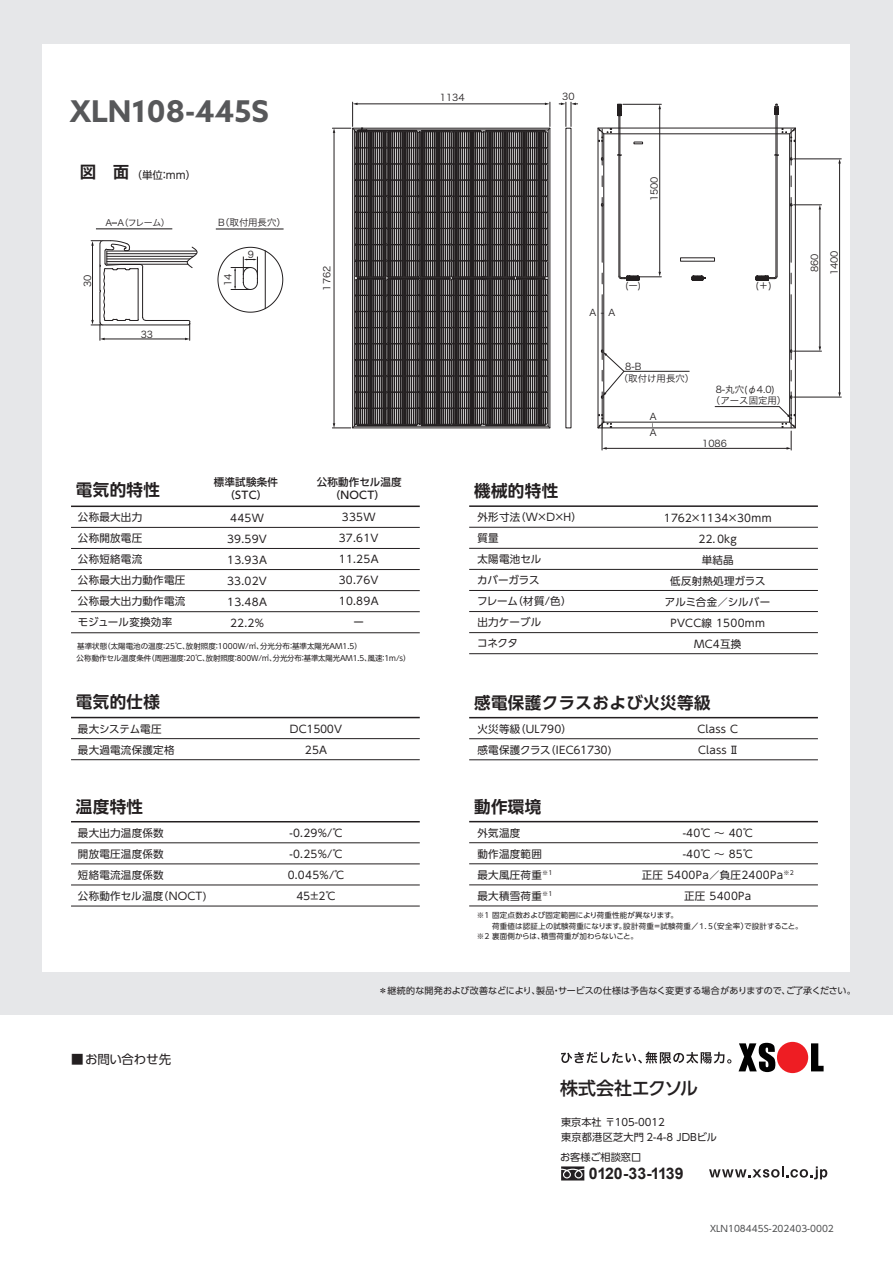
<style>
.page{position:relative;width:893px;height:1263px;background:#fff}
.page>*{position:absolute;margin:0;border:0;box-sizing:border-box;transform-origin:0 0}
.t1{font:700 30px "Azo Sans";color:#57585a}
.t2{font:500 18px "UD Shin Go Pr 6 N";letter-spacing:-.01em;color:#231f20}
.t3{font:700 16.5px "UD Shin Go Pr 6 N De";letter-spacing:.025em;color:#231f20}
.t4{font:700 15.9px "Arial";letter-spacing:-.015em;color:#231f20}
.t5{font:12.45px "UD Shin Go Pr 6 N";letter-spacing:-.02em;color:#231f20}
.t6{font:10.5px/21px "UD Shin Go Pr 6 N";letter-spacing:.025em;color:#231f20}
.t7{font:10.5px/21px "UD Shin Go Pr 6 N";letter-spacing:.005em;color:#231f20}
.t8{font:500 10.5px/12.6px "UD Shin Go Pr 6 N";letter-spacing:.02em;color:#231f20;text-align:center}
.t9{font:10.5px/21px "UD Shin Go Pr 6 N";letter-spacing:-.165em;color:#231f20;text-align:center}
.t10{font:10.2px/15px "UD Shin Go Pr 6 N";color:#231f20}
.t11{font:9.45px/19.8px "Hira Kaku Pro N W3";color:#231f20}
.t12{font:9px "UD Shin Go Pr 6 N";letter-spacing:-.01em;color:#231f20}
.t13{font:9px "UD Shin Go Pr 6 N";color:#4b4c4d}
.t14{font:8.85px "Hira Kaku Pro N W3";color:#231f20}
.t15{font:8.4px "MS P Gothic";color:#030303}
.t16{font:7.5px "UD Shin Go Pr 6 N";color:#231f20}
.t17{font:7.5px/10.5px "PUD Shin Go Pr 6 N";letter-spacing:.025em;color:#231f20}
.s1{font-family:"Koz Go Pro";font-weight:700;font-size:16.5px}
.s2{font-family:"UD Shin Go Pr 6 N"}
</style>
<div class="page">
<div style="left:0;top:0;width:893px;height:1014px;background:#e6e7e9"></div>
<div style="left:42px;top:45px;width:808px;height:927px;background:#fff"></div>
<svg style="left:561px;top:1051px;width:170px;height:13px"></svg>
<svg style="left:811px;top:1043px;width:13px;height:28px"></svg>
<div style="left:777px;top:1042px;width:31px;height:31px;background:#ee1d23;border-radius:50%"></div>
<svg style="left:738px;top:1043px;width:37px;height:29px"></svg>
<svg style="left:709px;top:1166px;width:118px;height:13px"></svg>
<svg style="left:561px;top:1166px;width:23px;height:14px"></svg>
<hr style="left:469px;top:842px;width:349px;height:1px;background:#231f20">
<hr style="left:469px;top:821px;width:349px;height:1px;background:#231f20">
<hr style="left:469px;top:863px;width:349px;height:1px;background:#231f20">
<hr style="left:469px;top:884px;width:349px;height:1px;background:#231f20">
<hr style="left:469px;top:905px;width:349px;height:1px;background:#231f20">
<hr style="left:71px;top:506px;width:349px;height:1px;background:#231f20">
<hr style="left:71px;top:527px;width:349px;height:1px;background:#231f20">
<hr style="left:71px;top:548px;width:349px;height:1px;background:#231f20">
<hr style="left:71px;top:569px;width:349px;height:1px;background:#231f20">
<hr style="left:71px;top:590px;width:349px;height:1px;background:#231f20">
<hr style="left:71px;top:611px;width:349px;height:1px;background:#231f20">
<hr style="left:71px;top:632px;width:349px;height:1px;background:#231f20">
<hr style="left:71px;top:842px;width:349px;height:1px;background:#231f20">
<hr style="left:71px;top:821px;width:349px;height:1px;background:#231f20">
<hr style="left:71px;top:863px;width:349px;height:1px;background:#231f20">
<hr style="left:71px;top:884px;width:349px;height:1px;background:#231f20">
<hr style="left:71px;top:906px;width:349px;height:1px;background:#231f20">
<hr style="left:71px;top:738px;width:349px;height:1px;background:#231f20">
<hr style="left:71px;top:717px;width:349px;height:1px;background:#231f20">
<hr style="left:71px;top:759px;width:349px;height:1px;background:#231f20">
<hr style="left:469px;top:738px;width:349px;height:1px;background:#231f20">
<hr style="left:469px;top:717px;width:349px;height:1px;background:#231f20">
<hr style="left:469px;top:759px;width:349px;height:1px;background:#231f20">
<hr style="left:469px;top:527px;width:349px;height:1px;background:#231f20">
<hr style="left:469px;top:505px;width:349px;height:2px;background:#231f20">
<hr style="left:469px;top:548px;width:349px;height:1px;background:#231f20">
<hr style="left:469px;top:569px;width:349px;height:1px;background:#231f20">
<hr style="left:469px;top:590px;width:349px;height:1px;background:#231f20">
<hr style="left:469px;top:611px;width:349px;height:1px;background:#231f20">
<hr style="left:469px;top:632px;width:349px;height:1px;background:#231f20">
<hr style="left:469px;top:653px;width:349px;height:1px;background:#231f20">
<hr style="left:216px;top:228px;width:67px;height:1px;background:#231f20">
<hr style="left:96px;top:228px;width:76px;height:1px;background:#231f20">
<svg style="left:217px;top:247px;width:66px;height:66px;background:#e9e9e9"></svg>
<svg style="left:559px;top:102px;width:19px;height:24px"></svg>
<hr style="left:606px;top:448px;width:181px;height:1px;background:#231f20">
<hr style="left:820px;top:209px;width:1px;height:138px;background:#231f20">
<hr style="left:794px;top:397px;width:47px;height:1px;background:#231f20">
<hr style="left:794px;top:159px;width:47px;height:1px;background:#231f20">
<hr style="left:839px;top:163px;width:1px;height:230px;background:#231f20">
<svg style="left:838px;top:392px;width:3px;height:5px"></svg>
<svg style="left:838px;top:159px;width:3px;height:5px"></svg>
<hr style="left:623px;top:104px;width:38px;height:1px;background:#231f20">
<hr style="left:659px;top:108px;width:1px;height:165px;background:#231f20">
<svg style="left:597px;top:127px;width:199px;height:302px;background:#f4f4f4"></svg>
<svg style="left:601px;top:203px;width:3px;height:4px"></svg>
<svg style="left:600px;top:349px;width:90px;height:50px;background:#f4f4f4"></svg>
<svg style="left:790px;top:203px;width:31px;height:6px"></svg>
<svg style="left:790px;top:346px;width:31px;height:7px"></svg>
<svg style="left:790px;top:157px;width:3px;height:4px"></svg>
<svg style="left:618px;top:265px;width:43px;height:23px"></svg>
<hr style="left:620px;top:155px;width:1px;height:121px;background:#231f20">
<hr style="left:619px;top:155px;width:1px;height:121px;background:#231f20">
<svg style="left:687px;top:265px;width:19px;height:23px"></svg>
<svg style="left:755px;top:271px;width:23px;height:13px"></svg>
<hr style="left:776px;top:155px;width:1px;height:121px;background:#231f20">
<hr style="left:776px;top:114px;width:1px;height:41px;background:#231f20">
<hr style="left:777px;top:155px;width:1px;height:121px;background:#231f20">
<hr style="left:777px;top:114px;width:1px;height:41px;background:#231f20">
<svg style="left:781px;top:128px;width:14px;height:14px"></svg>
<svg style="left:598px;top:414px;width:14px;height:36px"></svg>
<svg style="left:715px;top:390px;width:81px;height:60px;background:#e9e9e9"></svg>
<svg style="left:332px;top:102px;width:219px;height:327px;background:#656363"></svg>
<svg style="left:773px;top:154px;width:7px;height:3px"></svg>
<svg style="left:598px;top:104px;width:45px;height:57px;background:#dfdfdf"></svg>
<svg style="left:774px;top:104px;width:5px;height:11px"></svg>
<svg style="left:91px;top:240px;width:107px;height:100px;background:#e3e2e2"></svg>
<h1 class="t1" style="left:70px;top:92px;width:200px">XLN108-445S</h1>
<p class="t6" style="left:80px;top:165px;width:118px"><span class="s1">図　面</span>（単位：mm）</p>
<p class="t14" style="left:105px;top:215px;width:66px">A A（フレーム）</p>
<p class="t11" style="left:218px;top:212px;width:69px">B（取付用長穴）</p>
<p class="t11" style="left:77px;top:287px;width:14px;rotate:-90deg">30</p>
<p class="t11" style="left:141px;top:323px;width:14px">33</p>
<p class="t11" style="left:217px;top:286px;width:14px;rotate:-90deg">14</p>
<p class="t11" style="left:248px;top:243px;width:8px">9</p>
<p class="t11" style="left:316px;top:291px;width:26px;rotate:-90deg">1762</p>
<h3 class="t3" style="left:76px;top:476px;width:86px">電気的特性</h3>
<p class="t8" style="left:214px;top:475px;width:66px">標準試験条件（STC）</p>
<p class="t8" style="left:317px;top:475px;width:87px">公称動作セル温度（NOCT）</p>
<p class="t6" style="left:78px;top:506px;width:109px">公称最大出力<br>公称開放電圧<br>公称短絡電流<br>公称最大出力動作電圧公称最大出力動作電流モジュール変換効率</p>
<p class="t6" style="left:227px;top:507px;width:41px">445W<br>39.59V<br>13.93A<br>33.02V<br>13.48A<br>22.2%</p>
<p class="t6" style="left:339px;top:506px;width:41px;text-align:center">335W<br>37.61V<br>11.25A<br>30.76V<br>10.89Aー</p>
<p class="t16" style="left:77px;top:640px;width:286px">基準状態（太陽電池の温度：25℃、放射照度：1000Ｗ/㎡、分光分布：基準太陽光AM1.5）</p>
<p class="t16" style="left:77px;top:652px;width:336px">公称動作セル温度条件（周囲温度：20℃、放射照度：800Ｗ/㎡、分光分布：基準太陽光AM1.5、風速：1ｍ/s）</p>
<h3 class="t3" style="left:76px;top:689px;width:86px">電気的仕様</h3>
<p class="t6" style="left:78px;top:718px;width:98px">最大システム電圧最大過電流保護定格</p>
<p class="t9" style="left:290px;top:718px;width:54px">DC１５００V<br>25A</p>
<h3 class="t3" style="left:76px;top:793px;width:69px">温度特性</h3>
<p class="t6" style="left:78px;top:822px;width:130px">最大出力温度係数<br>開放電圧温度係数<br>短絡電流温度係数<br>公称動作セル温度（NOCT)</p>
<p class="t6" style="left:288px;top:822px;width:59px;text-align:center">-0.29%/℃ -0.25%/℃<br>0.045%/℃<br>4５±2℃</p>
<p class="t11" style="left:440px;top:87px;width:26px">1134</p>
<p class="t11" style="left:562px;top:86px;width:14px">30</p>
<p class="t11" style="left:644px;top:201px;width:26px;rotate:-90deg">1500</p>
<p class="t11" style="left:588px;top:302px;width:30px">Ａ - Ａ</p>
<p class="t11" style="left:625px;top:275px;width:18px">(ー)</p>
<p class="t11" style="left:756px;top:275px;width:46px">(＋)　　　</p>
<p class="t11" style="left:804px;top:275px;width:26px;rotate:-90deg">860<br>1400</p>
<p class="t11" style="left:619px;top:360px;width:77px;line-height:11.6px;text-indent:6px">8-B<br>（取付け用長穴）</p>
<p class="t11" style="left:649px;top:408px;width:11px;line-height:16.4px">Ａ<br>Ａ</p>
<p class="t15" style="left:657px;top:423px;width:6px;rotate:90deg">-</p>
<p class="t11" style="left:711px;top:384px;width:77px;line-height:10.6px;text-indent:5px">8-丸穴(φ4.0)（アース固定用）</p>
<p class="t11" style="left:702px;top:433px;width:26px">1086</p>
<h3 class="t3" style="left:474px;top:477px;width:86px">機械的特性</h3>
<p class="t7" style="left:477px;top:506px;width:106px">外形寸法（W×D×H）質量<br>太陽電池セル<br>カバーガラス<br>フレーム（材質/色）出力ケーブル<br>コネクタ</p>
<p class="t6" style="left:664px;top:507px;width:109px;text-align:center">17６２×1134×30ｍｍ<br>2２．０kg<br>単結晶<br>低反射熱処理ガラスアルミ合金／シルバー<br>PVCC線 1500mm<br>MC4互換</p>
<h3 class="t3" style="left:474px;top:689px;width:238px">感電保護クラスおよび火災等級</h3>
<p class="t6" style="left:478px;top:718px;width:136px">火災等級（UL790）<br>感電保護クラス（IEC６１７３０)</p>
<p class="t6" style="left:697px;top:718px;width:44px">Class C<br>Class Ⅱ</p>
<h3 class="t3" style="left:474px;top:793px;width:69px">動作環境</h3>
<p class="t6" style="left:478px;top:822px;width:76px">外気温度<br>動作温度範囲最大風圧荷重<sup>※1</sup>最大積雪荷重<sup>※1</sup></p>
<p class="t6" style="left:642px;top:822px;width:153px;text-align:center">-40℃ ～ 40℃<br>-40℃ ～ 85℃<br>正圧 5400Pa／負圧2400Pa<sup>※2</sup>正圧 5400Pa</p>
<p class="t17" style="left:477px;top:910px;width:327px"><span class="s2">※1</span> 固定点数および固定範囲により荷重性能が異なります。<br>　　荷重値は認証上の試験荷重になります。設計荷重＝試験荷重／１．５（安全率）で設計すること。</p>
<p class="t16" style="left:477px;top:930px;width:163px">※2 裏面側からは、積雪荷重が加わらないこと。</p>
<p class="t5" style="left:71px;top:1049px;width:102px">■お問い合わせ先</p>
<p class="t12" style="left:379px;top:983px;width:479px">＊継続的な開発および改善などにより、製品・サービスの仕様は予告なく変更する場合がありますので、ご了承ください。</p>
<h2 class="t2" style="left:560px;top:1073px;width:139px">株式会社エクソル</h2>
<p class="t10" style="left:561px;top:1114px;width:157px">東京本社 〒105-0012<br>東京都港区芝大門 2-4-8 JDBビル</p>
<p class="t10" style="left:560px;top:1149px;width:83px">お客様ご相談窓口</p>
<h3 class="t4" style="left:589px;top:1162px;width:96px">0120-33-1139</h3>
<p class="t13" style="left:710px;top:1222px;width:125px">XLN108445S-202403-0002</p>
</div>
